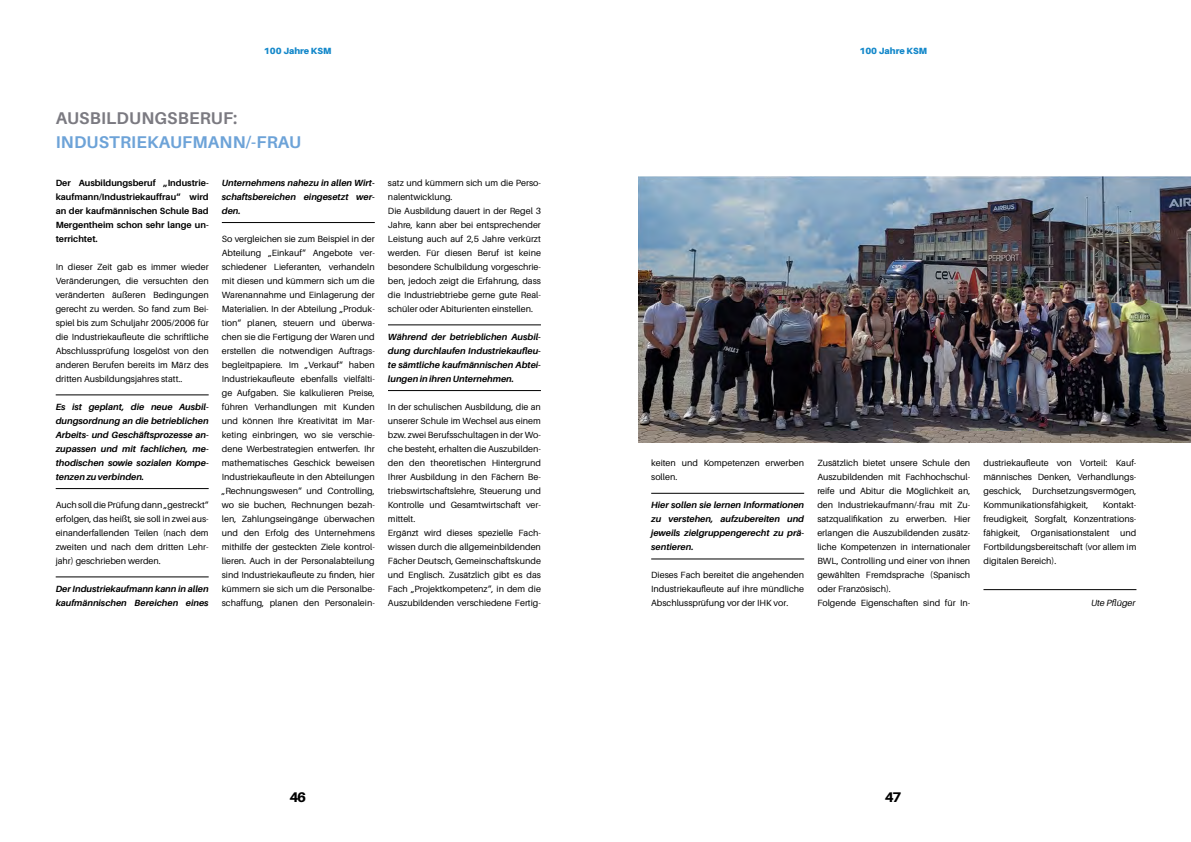
<style>
.page{position:relative;width:1191px;height:842px;background:#fff}
.page>*{position:absolute;margin:0;border:0;box-sizing:border-box;transform-origin:0 0}
.t1{font:700 17px "Aileron";letter-spacing:.01em;color:#6da3d8}
.t2{font:700 17px "Aileron";letter-spacing:.01em;color:#7b7a81}
.t3{font:800 14px "Aileron";color:#000}
.t4{font:9px/14px "Aileron";color:#000;text-align:justify}
.t5{font:italic 700 9px/14px "Aileron";color:#000;text-align:justify}
.t6{font:700 9px/14px "Aileron";color:#000;text-align:justify}
.t7{font:900 9px "Aileron";color:#1488ca}
.t8{font:italic 9px "Aileron";color:#000}
</style>
<div class="page">
<hr style="left:56px;top:394px;width:153px;height:1px;background:#000">
<hr style="left:56px;top:488px;width:153px;height:1px;background:#000">
<hr style="left:56px;top:576px;width:153px;height:1px;background:#000">
<hr style="left:222px;top:222px;width:153px;height:1px;background:#000">
<hr style="left:388px;top:324px;width:153px;height:1px;background:#000">
<hr style="left:388px;top:390px;width:153px;height:1px;background:#000">
<hr style="left:651px;top:493px;width:153px;height:1px;background:#000">
<hr style="left:651px;top:558px;width:153px;height:1px;background:#000">
<hr style="left:983px;top:589px;width:153px;height:1px;background:#000">
<img style="left:638px;top:176px;width:553px;height:267px">
<p class="t7" style="left:264px;top:45px;width:69px">100 Jahre KSM</p>
<h1 class="t2" style="left:56px;top:109px;width:183px">AUSBILDUNGSBERUF:</h1>
<h1 class="t1" style="left:56px;top:133px;width:247px">INDUSTRIEKAUFMANN/-FRAU</h1>
<p class="t6" style="left:56px;top:175px;width:154px">Der Ausbildungsberuf „Industrie&shy;kaufmann/Industriekauffrau“ wird an der kaufmännischen Schule Bad Mergentheim schon sehr lange un&shy;terrichtet.</p>
<p class="t4" style="left:56px;top:260px;width:154px">In dieser Zeit gab es immer wieder Veränderungen, die versuchten den veränderten äußeren Bedingungen gerecht zu werden. So fand zum Bei&shy;spiel bis zum Schuljahr 2005/2006 für die Industriekaufleute die schriftliche Abschlussprüfung losgelöst von den anderen Berufen bereits im März des dritten Ausbildungsjahres statt..</p>
<p class="t5" style="left:56px;top:399px;width:154px">Es ist geplant, die neue Ausbil&shy;dungsordnung an die betrieblichen Arbeits- und Geschäftsprozesse an&shy;zupassen und mit fachlichen, me&shy;thodischen sowie sozialen Kompe&shy;tenzen zu verbinden.</p>
<p class="t4" style="left:56px;top:498px;width:154px">Auch soll die Prüfung dann „gestreckt“ erfolgen, das heißt, sie soll in zwei aus&shy;einanderfallenden Teilen (nach dem zweiten und nach dem dritten Lehr&shy;jahr) geschrieben werden.</p>
<p class="t5" style="left:56px;top:582px;width:154px">Der Industriekaufmann kann in allen kaufmännischen Bereichen eines</p>
<p class="t5" style="left:222px;top:175px;width:154px">Unternehmens nahezu in allen Wirt&shy;schaftsbereichen eingesetzt wer&shy;den.</p>
<p class="t4" style="left:222px;top:231px;width:154px">So vergleichen sie zum Beispiel in der Abteilung „Einkauf“ Angebote ver&shy;schiedener Lieferanten, verhandeln mit diesen und kümmern sich um die Warenannahme und Einlagerung der Materialien. In der Abteilung „Produk&shy;tion“ planen, steuern und überwa&shy;chen sie die Fertigung der Waren und erstellen die notwendigen Auftrags&shy;begleitpapiere. Im „Verkauf“ haben Industriekaufleute ebenfalls vielfälti&shy;ge Aufgaben. Sie kalkulieren Preise, führen Verhandlungen mit Kunden und können Ihre Kreativität im Mar&shy;keting einbringen, wo sie verschie&shy;dene Werbestrategien entwerfen. Ihr mathematisches Geschick beweisen Industriekaufleute in den Abteilungen „Rechnungswesen“ und Controlling, wo sie buchen, Rechnungen bezah&shy;len, Zahlungseingänge überwachen und den Erfolg des Unternehmens mithilfe der gesteckten Ziele kontrol&shy;lieren. Auch in der Personalabteilung sind Industriekaufleute zu finden, hier kümmern sie sich um die Personalbe&shy;schaffung, planen den Personalein-</p>
<p class="t4" style="left:388px;top:175px;width:154px;text-align:left">satz und kümmern sich um die Perso&shy;nalentwicklung.<br>Die Ausbildung dauert in der Regel 3<br>Jahre, kann aber bei entsprechender Leistung auch auf 2,5 Jahre verkürzt werden. Für diesen Beruf ist keine besondere Schulbildung vorgeschrie&shy;ben, jedoch zeigt die Erfahrung, dass die Industriebtriebe gerne gute Real&shy;schüler oder Abiturienten einstellen.</p>
<p class="t5" style="left:388px;top:329px;width:154px">Während der betrieblichen Ausbil&shy;dung durchlaufen Industriekaufleu&shy;te sämtliche kaufmännischen Abtei&shy;lungen in ihren Unternehmen.</p>
<p class="t4" style="left:388px;top:400px;width:154px;text-align:left">In der schulischen Ausbildung, die an unserer Schule im Wechsel aus einem bzw. zwei Berufsschultagen in der Wo&shy;che besteht, erhalten die Auszubilden&shy;den den theoretischen Hintergrund Ihrer Ausbildung in den Fächern Be&shy;triebswirtschaftslehre, Steuerung und Kontrolle und Gesamtwirtschaft ver&shy;mittelt.<br>Ergänzt wird dieses spezielle Fach&shy;wissen durch die allgemeinbildenden Fächer Deutsch, Gemeinschaftskunde und Englisch. Zusätzlich gibt es das Fach „Projektkompetenz“, in dem die Auszubildenden verschiedene Fertig-</p>
<h2 class="t3" style="left:289px;top:789px;width:18px">46</h2>
<p class="t7" style="left:859px;top:45px;width:69px">100 Jahre KSM</p>
<p class="t4" style="left:651px;top:456px;width:154px">keiten und Kompetenzen erwerben sollen.</p>
<p class="t5" style="left:651px;top:498px;width:154px">Hier sollen sie lernen Informationen zu verstehen, aufzubereiten und jeweils zielgruppengerecht zu prä&shy;sentieren.</p>
<p class="t4" style="left:651px;top:568px;width:154px">Dieses Fach bereitet die angehenden Industriekaufleute auf ihre mündliche Abschlussprüfung vor der IHK vor.</p>
<p class="t4" style="left:817px;top:456px;width:154px;text-align:left">Zusätzlich bietet unsere Schule den Auszubildenden mit Fachhochschul&shy;reife und Abitur die Möglichkeit an, den Industriekaufmann/-frau mit Zu&shy;satzqualifikation zu erwerben. Hier erlangen die Auszubildenden zusätz&shy;liche Kompetenzen in internationaler BWL, Controlling und einer von ihnen gewählten Fremdsprache (Spanisch oder Französisch).<br>Folgende Eigenschaften sind für In-</p>
<p class="t4" style="left:983px;top:456px;width:154px">dustriekaufleute von Vorteil: Kauf&shy;männisches Denken, Verhandlungs&shy;geschick, Durchsetzungsvermögen, Kommunikationsfähigkeit,</p>
<p class="t4" style="left:983px;top:498px;width:154px;text-indent:119px">Kontakt&shy;freudigkeit, Sorgfalt, Konzentrations&shy;fähigkeit, Organisationstalent und Fortbildungsbereitschaft (vor allem im digitalen Bereich).</p>
<p class="t8" style="left:1091px;top:598px;width:46px">Ute Pflüger</p>
<h2 class="t3" style="left:885px;top:789px;width:18px">47</h2>
</div>
